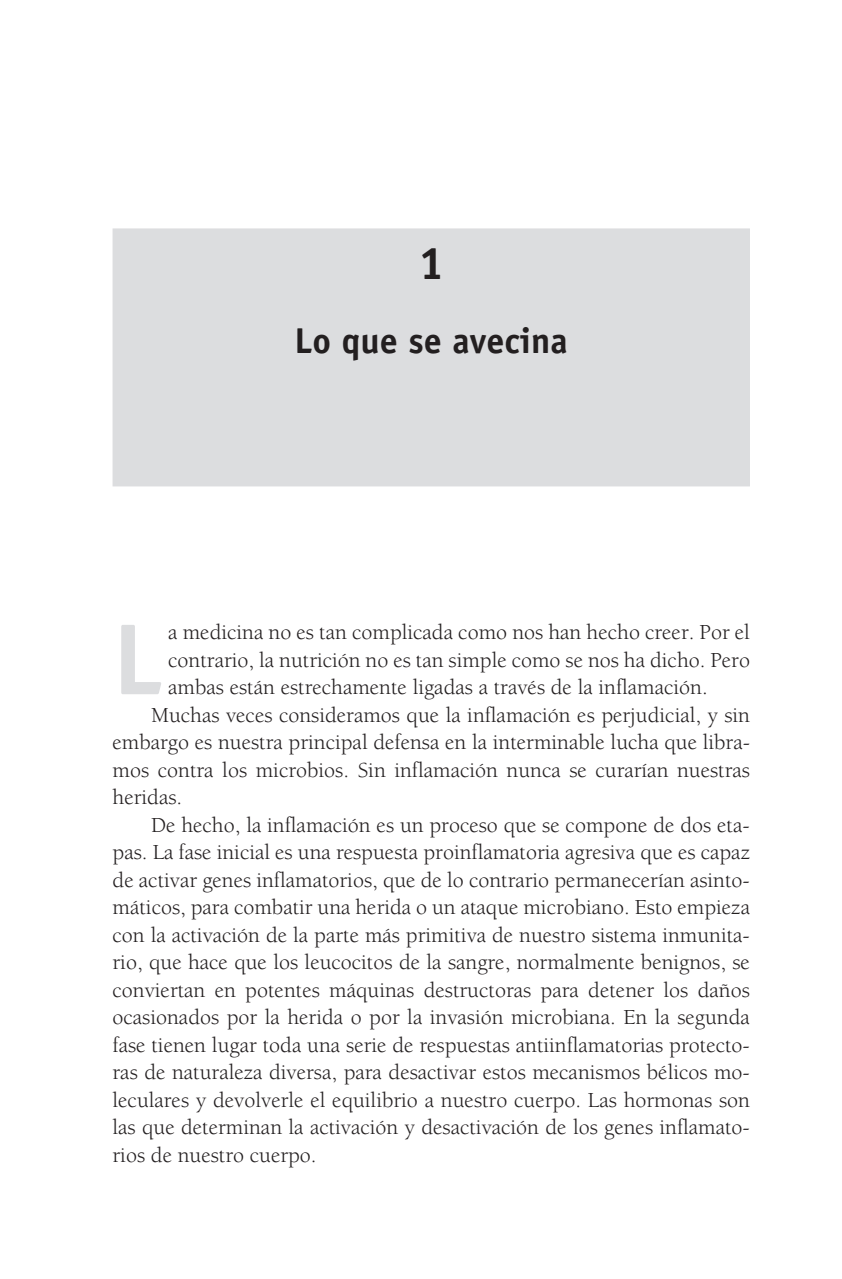
<style>
.page{position:relative;width:842px;height:1279px;background:#fff}
.page>*{position:absolute;margin:0;border:0;box-sizing:border-box;transform-origin:0 0}
.t1{font:700 101.2px "Officina Sans Std";color:#dcdddf}
.t2{font:700 46px "Officina Sans Std";color:#231f20}
.t3{font:700 36px "Officina Sans Std";color:#231f20}
.t4{font:22px "Berkeley Std";color:#231f20}
</style>
<div class="page">
<div style="left:113px;top:228px;width:637px;height:258px;background:#dcdddf"></div>
<h2 class="t2" style="left:418px;top:235px;width:27px">1</h2>
<h3 class="t3" style="left:294px;top:318px;width:275px">Lo que se avecina</h3>
<h1 class="t1" style="left:113px;top:597px;width:52px">L</h1>
<p class="t4" style="left:168px;top:621px;width:583px">a medicina no es tan complicada como nos han hecho creer. Por el</p>
<p class="t4" style="left:168px;top:648px;width:583px">contrario, la nutrición no es tan simple como se nos ha dicho. Pero</p>
<p class="t4" style="left:168px;top:676px;width:541px">ambas están estrechamente ligadas a través de la inflamación.</p>
<p class="t4" style="left:151px;top:703px;width:600px">Muchas veces consideramos que la inflamación es perjudicial, y sin</p>
<p class="t4" style="left:113px;top:731px;width:639px">embargo es nuestra principal defensa en la interminable lucha que libra-</p>
<p class="t4" style="left:113px;top:758px;width:639px">mos contra los microbios. Sin inflamación nunca se curarían nuestras</p>
<p class="t4" style="left:113px;top:786px;width:71px">heridas.</p>
<p class="t4" style="left:151px;top:813px;width:600px">De hecho, la inflamación es un proceso que se compone de dos eta-</p>
<p class="t4" style="left:113px;top:841px;width:639px">pas. La fase inicial es una respuesta proinflamatoria agresiva que es capaz</p>
<p class="t4" style="left:113px;top:868px;width:639px">de activar genes inflamatorios, que de lo contrario permanecerían asinto-</p>
<p class="t4" style="left:113px;top:896px;width:639px">máticos, para combatir una herida o un ataque microbiano. Esto empieza</p>
<p class="t4" style="left:113px;top:923px;width:639px">con la activación de la parte más primitiva de nuestro sistema inmunita-</p>
<p class="t4" style="left:113px;top:951px;width:639px">rio, que hace que los leucocitos de la sangre, normalmente benignos, se</p>
<p class="t4" style="left:113px;top:978px;width:639px">conviertan en potentes máquinas destructoras para detener los daños</p>
<p class="t4" style="left:113px;top:1006px;width:639px">ocasionados por la herida o por la invasión microbiana. En la segunda</p>
<p class="t4" style="left:113px;top:1033px;width:639px">fase tienen lugar toda una serie de respuestas antiinflamatorias protecto-</p>
<p class="t4" style="left:113px;top:1061px;width:639px">ras de naturaleza diversa, para desactivar estos mecanismos bélicos mo-</p>
<p class="t4" style="left:113px;top:1088px;width:639px">leculares y devolverle el equilibrio a nuestro cuerpo. Las hormonas son</p>
<p class="t4" style="left:113px;top:1116px;width:639px">las que determinan la activación y desactivación de los genes inflamato-</p>
<p class="t4" style="left:113px;top:1143px;width:206px">rios de nuestro cuerpo.</p>
</div>
